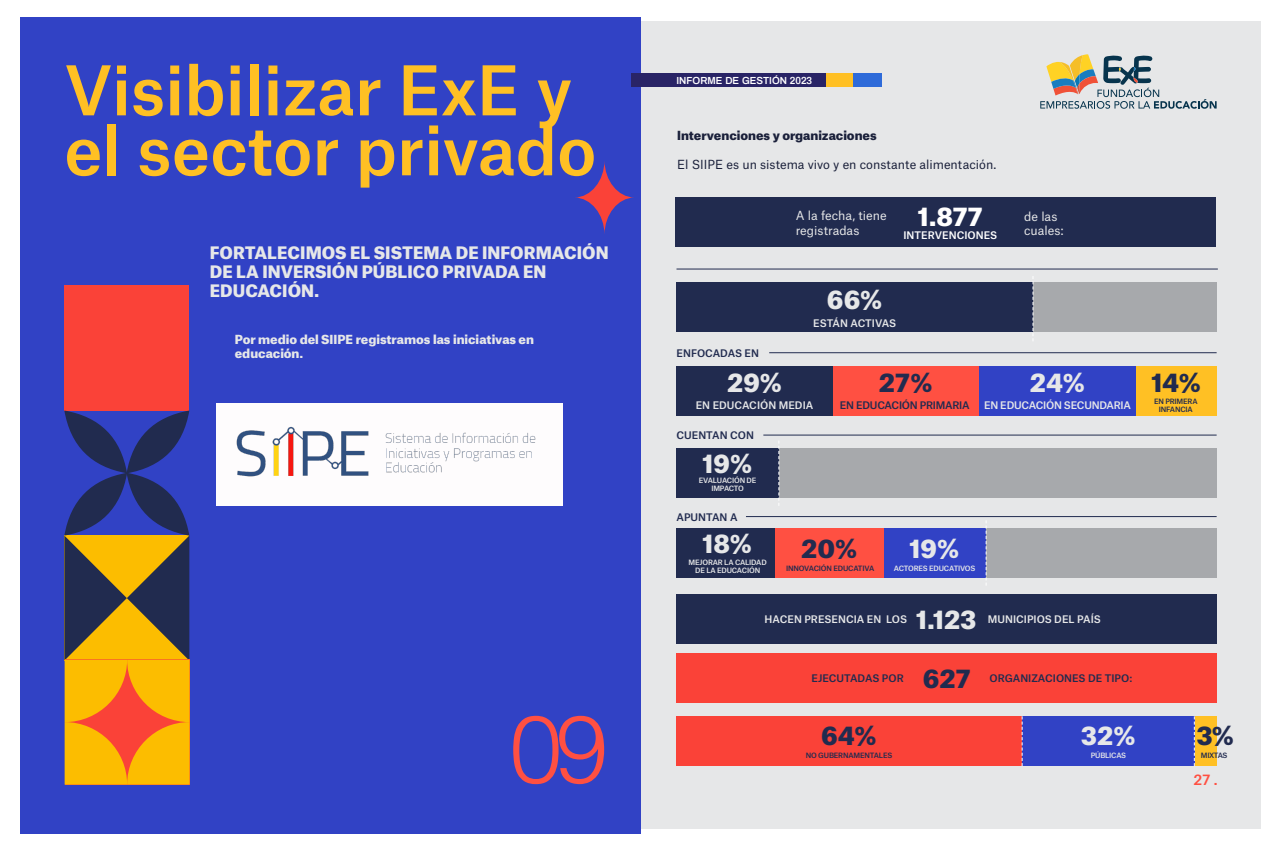
<style>
.page{position:relative;width:1281px;height:849px;background:#fff}
.page>*{position:absolute;margin:0;border:0;box-sizing:border-box;transform-origin:0 0}
.t1{font:300 95px "Helvetica";color:#ff5042}
.t2{font:500 65.4px/59.9px "Atlas Grotesk";color:#ffc024}
.t3{font:900 24.7px "Atlas Grotesk";color:#e6e7e8}
.t4{font:900 24.7px "Atlas Grotesk";color:#212b4f}
.t5{font:900 24.7px "Atlas Grotesk";color:#fff}
.t6{font:900 16.5px/19px "Atlas Grotesk";color:#e6e7e8}
.t7{font:500 14px "Atlas Grotesk";color:#ff5042}
.t8{font:900 12px/14.4px "Atlas Grotesk";color:#e6e7e8}
.t9{font:12px "Atlas Grotesk";color:#1a203a}
.t10{font:12px/14.4px "Atlas Grotesk";color:#e6e7e8}
.t11{font:900 12px "Atlas Grotesk";letter-spacing:-.005em;color:#1a203a}
.t12{font:500 10px "Atlas Grotesk";color:#e6e7e8}
.t13{font:500 10px "Atlas Grotesk";color:#212b4f}
.t14{font:500 10px "Atlas Grotesk";letter-spacing:-.025em;color:#e6e7e8}
.t15{font:600 10px "Archivo";color:#fff}
.t16{font:500 10px "Atlas Grotesk";letter-spacing:-.025em;color:#212b4f}
.t17{font:500 10px "Atlas Grotesk";color:#fff}
.t18{font:500 7px/8px "Atlas Grotesk";letter-spacing:-.025em;color:#e6e7e8;text-align:center}
.t19{font:500 7px "Atlas Grotesk";letter-spacing:-.025em;color:#212b4f}
</style>
<div class="page">
<div style="left:20px;top:21px;width:1240px;height:807px;background:#e6e7e8"></div>
<div style="left:20px;top:17px;width:620px;height:816px;background:#3142c5"></div>
<div style="left:631px;top:73px;width:195px;height:13px;background:#292466"></div>
<div style="left:826px;top:73px;width:27px;height:13px;background:#ffc024"></div>
<div style="left:853px;top:73px;width:29px;height:13px;background:#2e6bd9"></div>
<svg style="left:1040px;top:54px;width:176px;height:55px"></svg>
<div style="left:64px;top:285px;width:125px;height:125px;background:#fa4238"></div>
<svg style="left:64px;top:410px;width:126px;height:374px"></svg>
<svg style="left:575px;top:161px;width:59px;height:73px"></svg>
<div style="left:675px;top:197px;width:540px;height:50px;background:#212b4f"></div>
<div style="left:676px;top:653px;width:540px;height:49px;background:#fa4238"></div>
<div style="left:676px;top:594px;width:540px;height:50px;background:#212b4f"></div>
<div style="left:676px;top:282px;width:357px;height:50px;background:#212b4f"></div>
<div style="left:676px;top:366px;width:157px;height:50px;background:#212b4f"></div>
<div style="left:676px;top:448px;width:103px;height:50px;background:#212b4f"></div>
<div style="left:883px;top:528px;width:103px;height:50px;background:#3142c5"></div>
<div style="left:986px;top:528px;width:230px;height:50px;background:#a7a9ac"></div>
<div style="left:1033px;top:282px;width:183px;height:50px;background:#a7a9ac"></div>
<div style="left:779px;top:448px;width:437px;height:50px;background:#a7a9ac"></div>
<div style="left:676px;top:528px;width:99px;height:50px;background:#212b4f"></div>
<div style="left:775px;top:528px;width:108px;height:50px;background:#ff5042"></div>
<div style="left:833px;top:366px;width:146px;height:50px;background:#ff5042"></div>
<div style="left:979px;top:366px;width:157px;height:50px;background:#3142c5"></div>
<div style="left:1136px;top:366px;width:80px;height:50px;background:#ffc024"></div>
<hr style="left:769px;top:352px;width:447px;height:1px;background:#212b4f">
<hr style="left:676px;top:268px;width:542px;height:1px;background:#212b4f">
<hr style="left:746px;top:516px;width:470px;height:1px;background:#212b4f">
<hr style="left:763px;top:434px;width:453px;height:1px;background:#212b4f">
<div style="left:676px;top:716px;width:346px;height:50px;background:#fa4238"></div>
<div style="left:1022px;top:716px;width:173px;height:50px;background:#3142c5"></div>
<div style="left:1195px;top:716px;width:21px;height:50px;background:#ffc024"></div>
<svg style="left:1021px;top:716px;width:1px;height:50px"></svg>
<svg style="left:1194px;top:716px;width:1px;height:50px"></svg>
<svg style="left:985px;top:528px;width:1px;height:50px"></svg>
<svg style="left:778px;top:441px;width:1px;height:65px"></svg>
<svg style="left:1032px;top:276px;width:1px;height:65px"></svg>
<img style="left:216px;top:403px;width:347px;height:103px">
<p class="t2" style="left:64px;top:54px;width:533px">Visibilizar ExE y el sector privado</p>
<p class="t6" style="left:210px;top:241px;width:400px">FORTALECIMOS EL SISTEMA DE INFORMACIÓN</p>
<p class="t6" style="left:210px;top:260px;width:338px">DE LA INVERSIÓN PÚBLICO PRIVADA EN<br>EDUCACIÓN.</p>
<p class="t8" style="left:235px;top:330px;width:301px">Por medio del SIIPE registramos las iniciativas en educación.</p>
<p class="t1" style="left:509px;top:668px;width:100px">09</p>
<p class="t15" style="left:676px;top:73px;width:137px">INFORME DE GESTIÓN 2023</p>
<p class="t11" style="left:677px;top:125px;width:201px">Intervenciones y organizaciones</p>
<p class="t9" style="left:677px;top:154px;width:320px">El SIIPE es un sistema vivo y en constante alimentación.</p>
<p class="t13" style="left:676px;top:345px;width:84px">ENFOCADAS EN</p>
<p class="t10" style="left:796px;top:207px;width:92px">A la fecha, tiene registradas</p>
<p class="t5" style="left:918px;top:196px;width:66px">1.877</p>
<p class="t17" style="left:903px;top:227px;width:95px">INTERVENCIONES</p>
<p class="t3" style="left:827px;top:279px;width:57px">66%</p>
<p class="t12" style="left:813px;top:314px;width:84px">ESTÁN ACTIVAS</p>
<p class="t10" style="left:1024px;top:208px;width:41px">de las cuales:</p>
<p class="t3" style="left:727px;top:362px;width:57px">29%</p>
<p class="t12" style="left:696px;top:397px;width:119px">EN EDUCACIÓN MEDIA</p>
<p class="t13" style="left:676px;top:427px;width:79px">CUENTAN CON</p>
<p class="t18" style="left:699px;top:476px;width:59px">EVALUACIÓN DE<br>IMPACTO</p>
<p class="t3" style="left:703px;top:443px;width:51px">19%</p>
<p class="t13" style="left:676px;top:508px;width:62px">APUNTAN A</p>
<p class="t4" style="left:879px;top:362px;width:55px">27%</p>
<p class="t16" style="left:840px;top:397px;width:131px">EN EDUCACIÓN PRIMARIA</p>
<p class="t3" style="left:703px;top:523px;width:51px">18%</p>
<p class="t4" style="left:801px;top:528px;width:58px">20%</p>
<p class="t3" style="left:910px;top:528px;width:51px">19%</p>
<p class="t18" style="left:688px;top:557px;width:80px">MEJORAR LA CALIDAD<br>DE LA EDUCACIÓN</p>
<p class="t19" style="left:786px;top:562px;width:90px">INNOVACIÓN EDUCATIVA</p>
<p class="t18" style="left:894px;top:563px;width:83px">ACTORES EDUCATIVOS</p>
<p class="t3" style="left:1030px;top:362px;width:57px">24%</p>
<p class="t14" style="left:984px;top:397px;width:148px">EN EDUCACIÓN SECUNDARIA</p>
<p class="t12" style="left:764px;top:611px;width:144px">HACEN PRESENCIA EN LOS</p>
<p class="t3" style="left:916px;top:599px;width:61px">1.123</p>
<p class="t12" style="left:988px;top:611px;width:115px">MUNICIPIOS DEL PAÍS</p>
<p class="t13" style="left:811px;top:669px;width:94px">EJECUTADAS POR</p>
<p class="t4" style="left:923px;top:658px;width:49px">627</p>
<p class="t13" style="left:989px;top:669px;width:144px">ORGANIZACIONES DE TIPO:</p>
<p class="t4" style="left:1151px;top:362px;width:51px">14%</p>
<p class="t19" style="left:1154px;top:396px;width:45px">EN PRIMERA</p>
<p class="t19" style="left:1159px;top:404px;width:36px">INFANCIA</p>
<p class="t4" style="left:821px;top:715px;width:57px">64%</p>
<p class="t3" style="left:1081px;top:715px;width:57px">32%</p>
<p class="t4" style="left:1196px;top:715px;width:39px">3%</p>
<p class="t19" style="left:806px;top:749px;width:88px">NO GUBERNAMENTALES</p>
<p class="t18" style="left:1090px;top:750px;width:37px">PÚBLICAS</p>
<p class="t19" style="left:1201px;top:749px;width:28px">MIXTAS</p>
<p class="t7" style="left:1193px;top:768px;width:25px">27 .</p>
</div>
